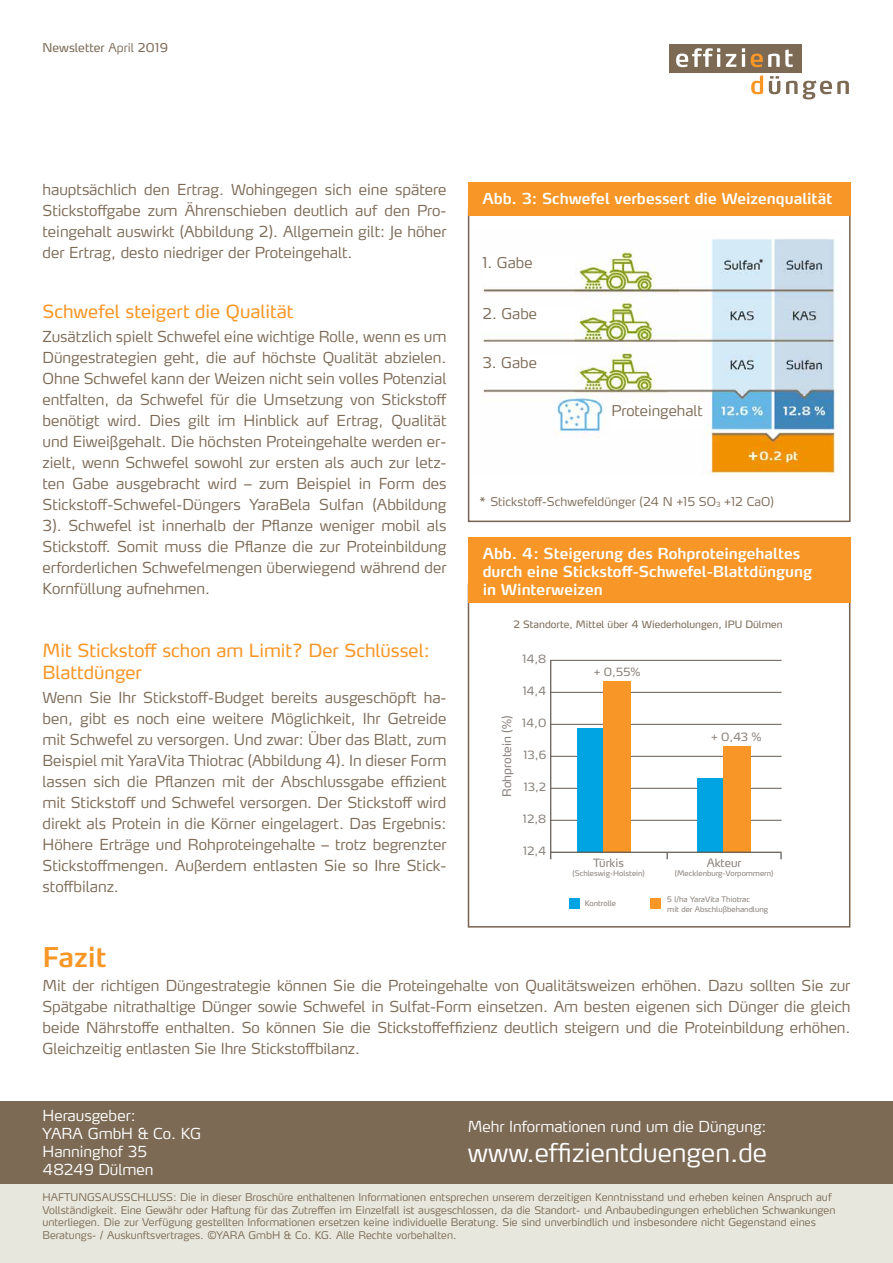
<style>
.page{position:relative;width:893px;height:1263px;background:#fff}
.page>*{position:absolute;margin:0;border:0;box-sizing:border-box;transform-origin:0 0}
.t1{font:600 27px "Yara Max LF";color:#f89728}
.t2{font:300 25.5px "Yara Max LF";color:#fff}
.t3{font:18px/21.6px "Yara Max LF";color:#f89728}
.t4{font:300 15px/21px "Yara Max LF";color:#7c6a55;text-align:justify}
.t5{font:600 15px/18px "Yara Max LF";color:#fff}
.t6{font:300 15px/18px "Yara Max LF";color:#fff}
.t7{font:300 14.7px "Yara Max LF";color:#7c6a55}
.t8{font:300 12px "Yara Max LF";color:#7c6a55}
.t9{font:12px "Yara Max LF";color:#7c6a55}
.t10{font:11.7px "Yara Max LF";color:#8a827c}
.t11{font:11.25px "Yara Max LF";color:#8a827c}
.t12{font:300 10.5px/12.6px "Yara Max LF";color:#7c6a55}
.t13{font:10.05px "Yara Max LF";color:#7c6a55}
.t14{font:300 9px "Yara Max LF";color:#000}
.t15{font:7.5px/9px "Yara Max LF";color:#8a827c}
.s1{font-weight:300}
</style>
<div class="page">
<div style="left:468px;top:584px;width:382px;height:343px;border:2px solid #77624f"></div>
<div style="left:468px;top:209px;width:382px;height:313px;border:2px solid #77624f"></div>
<div style="left:669px;top:44px;width:133px;height:29px;background:#7c6a55"></div>
<svg style="left:676px;top:48px;width:44px;height:19px"></svg>
<svg style="left:726px;top:54px;width:10px;height:13px"></svg>
<svg style="left:742px;top:48px;width:3px;height:19px"></svg>
<svg style="left:751px;top:50px;width:42px;height:17px"></svg>
<svg style="left:751px;top:75px;width:12px;height:19px"></svg>
<svg style="left:769px;top:76px;width:11px;height:18px"></svg>
<svg style="left:786px;top:81px;width:63px;height:18px"></svg>
<div style="left:0;top:1154px;width:893px;height:109px;background:#e7e7dd"></div>
<div style="left:0;top:1101px;width:893px;height:82px;background:#7c6a55"></div>
<div style="left:468px;top:182px;width:382px;height:33px;background:#f89728"></div>
<img style="left:482px;top:239px;width:359px;height:236px">
<img style="left:555px;top:395px;width:51px;height:42px">
<div style="left:482px;top:256px;width:93px;height:25px;background:#fff"></div>
<div style="left:482px;top:307px;width:93px;height:25px;background:#fff"></div>
<div style="left:482px;top:356px;width:93px;height:25px;background:#fff"></div>
<div style="left:612px;top:404px;width:92px;height:25px;background:#fff"></div>
<hr style="left:550px;top:660px;width:1px;height:199px;background:#645c55">
<svg style="left:780px;top:853px;width:2px;height:6px"></svg>
<hr style="left:550px;top:820px;width:232px;height:1px;background:#645c55">
<hr style="left:550px;top:788px;width:232px;height:1px;background:#645c55">
<hr style="left:550px;top:756px;width:232px;height:1px;background:#645c55">
<hr style="left:550px;top:724px;width:232px;height:1px;background:#645c55">
<hr style="left:550px;top:692px;width:232px;height:1px;background:#645c55">
<hr style="left:550px;top:660px;width:232px;height:1px;background:#645c55">
<div style="left:577px;top:728px;width:31px;height:124px;background:#00a4e3"></div>
<div style="left:603px;top:681px;width:28px;height:171px;background:#f89728"></div>
<div style="left:697px;top:778px;width:31px;height:74px;background:#00a4e3"></div>
<div style="left:723px;top:746px;width:28px;height:106px;background:#f89728"></div>
<hr style="left:550px;top:852px;width:232px;height:1px;background:#645c55">
<div style="left:650px;top:898px;width:11px;height:11px;background:#f89728"></div>
<div style="left:569px;top:898px;width:11px;height:11px;background:#00a4e3"></div>
<div style="left:468px;top:537px;width:382px;height:66px;background:#f89728"></div>
<p class="t9" style="left:43px;top:40px;width:127px">Newsletter <span class="s1">April</span> 2019</p>
<p class="t4" style="left:43px;top:179px;width:405px">hauptsächlich den Ertrag. Wohingegen sich eine spätere Stickstoffgabe zum Ährenschieben deutlich auf den Pro&shy;teingehalt auswirkt (Abbildung 2). Allgemein gilt: Je höher der Ertrag, desto niedriger der Proteingehalt.</p>
<p class="t3" style="left:43px;top:300px;width:252px">Schwefel steigert die Qualität</p>
<p class="t4" style="left:43px;top:326px;width:405px">Zusätzlich spielt Schwefel eine wichtige Rolle, wenn es um Düngestrategien geht, die auf höchste Qualität abzielen.<br>Ohne Schwefel kann der Weizen nicht sein volles Potenzial entfalten, da Schwefel für die Umsetzung von Stickstoff benötigt wird. Dies gilt im Hinblick auf Ertrag, Qualität und Eiweißgehalt. Die höchsten Proteingehalte werden er&shy;zielt, wenn Schwefel sowohl zur ersten als auch zur letz&shy;ten Gabe ausgebracht wird – zum Beispiel in Form des Stickstoff-Schwefel-Düngers YaraBela Sulfan (Abbildung 3). Schwefel ist innerhalb der Pflanze weniger mobil als Stickstoff. Somit muss die Pflanze die zur Proteinbildung erforderlichen Schwefelmengen überwiegend während der Kornfüllung aufnehmen.</p>
<p class="t3" style="left:43px;top:639px;width:389px">Mit Stickstoff schon am Limit? Der Schlüssel:<br>Blattdünger</p>
<p class="t4" style="left:43px;top:686px;width:405px">Wenn Sie Ihr Stickstoff-Budget bereits ausgeschöpft ha&shy;ben, gibt es noch eine weitere Möglichkeit, Ihr Getreide mit Schwefel zu versorgen. Und zwar: Über das Blatt, zum Beispiel mit YaraVita Thiotrac (Abbildung 4). In dieser Form lassen sich die Pflanzen mit der Abschlussgabe effizient mit Stickstoff und Schwefel versorgen. Der Stickstoff wird direkt als Protein in die Körner eingelagert. Das Ergebnis:<br>Höhere Erträge und Rohproteingehalte – trotz begrenzter Stickstoffmengen. Außerdem entlasten Sie so Ihre Stick&shy;stoffbilanz.</p>
<p class="t5" style="left:482px;top:190px;width:351px">Abb. 3: Schwefel verbessert die Weizenqualität</p>
<p class="t7" style="left:482px;top:253px;width:52px">1. Gabe</p>
<p class="t7" style="left:482px;top:304px;width:56px">2. Gabe</p>
<p class="t7" style="left:482px;top:353px;width:56px">3. Gabe</p>
<p class="t14" style="left:758px;top:257px;width:8px">*</p>
<p class="t7" style="left:612px;top:402px;width:93px">Proteingehalt</p>
<p class="t8" style="left:478px;top:494px;width:297px">* Stickstoff-Schwefeldünger (24 N +15 SO<sub>3</sub> +12 CaO)</p>
<p class="t5" style="left:483px;top:544px;width:331px">Abb. 4: Steigerung des Rohproteingehaltes durch eine Stickstoff-Schwefel-Blattdüngung in Winterweizen</p>
<p class="t13" style="left:514px;top:618px;width:271px">2 Standorte, Mittel über 4 Wiederholungen, IPU Dülmen</p>
<p class="t10" style="left:499px;top:797px;width:82px;rotate:-90deg">Rohprotein (%)</p>
<p class="t11" style="left:523px;top:652px;width:25px">14,8</p>
<p class="t11" style="left:523px;top:684px;width:25px">14,4</p>
<p class="t11" style="left:522px;top:716px;width:26px">14,0</p>
<p class="t11" style="left:523px;top:748px;width:24px">13,6</p>
<p class="t11" style="left:524px;top:780px;width:24px">13,2</p>
<p class="t11" style="left:523px;top:812px;width:25px">12,8</p>
<p class="t11" style="left:523px;top:844px;width:25px">12,4</p>
<p class="t11" style="left:594px;top:665px;width:48px">+ 0,55%</p>
<p class="t11" style="left:711px;top:729px;width:52px">+ 0,43 %</p>
<p class="t11" style="left:593px;top:856px;width:32px">Türkis</p>
<p class="t15" style="left:572px;top:869px;width:74px">(Schleswig-Holstein)</p>
<p class="t11" style="left:707px;top:856px;width:36px">Akteur</p>
<p class="t15" style="left:675px;top:869px;width:100px">(Mecklenburg-Vorpommern)</p>
<p class="t15" style="left:585px;top:898px;width:33px">Kontrolle</p>
<p class="t15" style="left:667px;top:895px;width:102px">5 l/ha YaraVita Thiotrac<br>mit der Abschlußbehandlung</p>
<h1 class="t1" style="left:43px;top:940px;width:66px">Fazit</h1>
<p class="t4" style="left:43px;top:975px;width:809px">Mit der richtigen Düngestrategie können Sie die Proteingehalte von Qualitätsweizen erhöhen. Dazu sollten Sie zur Spätgabe nitrathaltige Dünger sowie Schwefel in Sulfat-Form einsetzen. Am besten eigenen sich Dünger die gleich beide Nährstoffe enthalten. So können Sie die Stickstoffeffizienz deutlich steigern und die Proteinbildung erhöhen.<br>Gleichzeitig entlasten Sie Ihre Stickstoffbilanz.</p>
<p class="t6" style="left:43px;top:1106px;width:160px">Herausgeber:<br>YARA GmbH &amp; Co. KG<br>Hanninghof 35<br>48249 Dülmen</p>
<p class="t6" style="left:468px;top:1117px;width:300px">Mehr Informationen rund um die Düngung:</p>
<h2 class="t2" style="left:468px;top:1137px;width:301px">www.effizientduengen.de</h2>
<p class="t12" style="left:43px;top:1191px;width:794px">HAFTUNGSAUSSCHLUSS: Die in dieser Broschüre enthaltenen Informationen entsprechen unserem derzeitigen Kenntnisstand und erheben keinen Anspruch auf Vollständigkeit. Eine Gewähr oder Haftung für das Zutreffen im Einzelfall ist ausgeschlossen, da die Standort- und Anbaubedingungen erheblichen Schwankungen unterliegen. Die zur Verfügung gestellten Informationen ersetzen keine individuelle Beratung. Sie sind unverbindlich und insbesondere nicht Gegenstand eines Beratungs- / Auskunftsvertrages. ©YARA GmbH &amp; Co. KG. Alle Rechte vorbehalten.</p>
</div>
